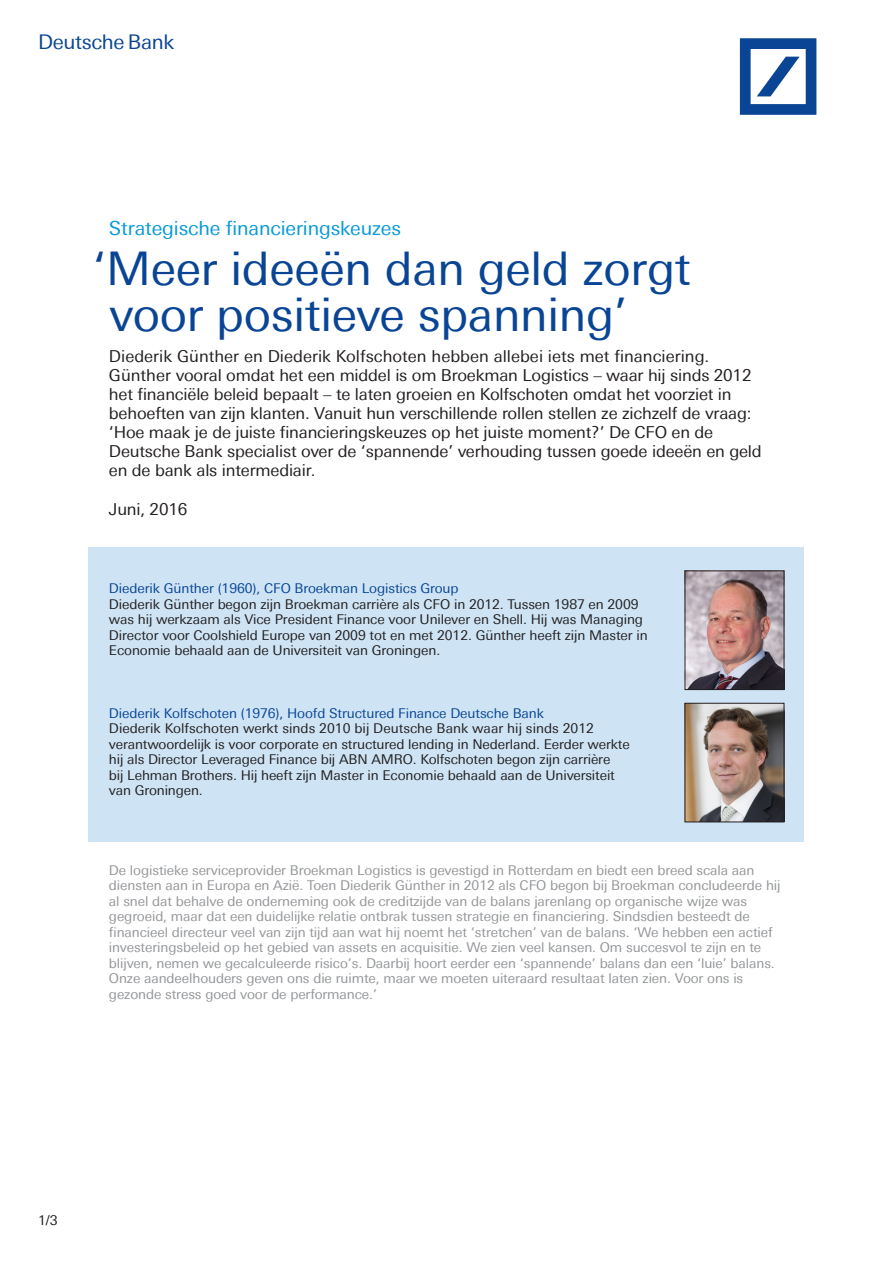
<style>
.page{position:relative;width:893px;height:1263px;background:#fff}
.page>*{position:absolute;margin:0;border:0;box-sizing:border-box;transform-origin:0 0}
.t1{font:46.5px/46.5px "Univers Deutsche Bank";letter-spacing:-.01em;color:#094594}
.t2{font:20.25px "Univers Deutsche Bank";letter-spacing:-.02em;color:#094594}
.t3{font:19.5px "Univers Deutsche Bank";letter-spacing:-.01em;color:#069ad9}
.t4{font:16.5px/19px "Univers Deutsche Bank";letter-spacing:-.01em;color:#231f20}
.t5{font:13.5px/15.5px "Univers Deutsche Bank";letter-spacing:-.01em;color:#939598}
.t6{font:13.5px/15.5px "Univers Deutsche Bank";letter-spacing:-.01em;color:#231f20}
.t7{font:13.5px "Univers Deutsche Bank";letter-spacing:-.01em;color:#094594}
</style>
<div class="page">
<svg style="left:740px;top:38px;width:76px;height:77px"></svg>
<div style="left:89px;top:547px;width:715px;height:295px;background:#cee4f5"></div>
<img style="left:687px;top:573px;width:95px;height:115px">
<div style="left:685px;top:571px;width:99px;height:119px;border:1px solid #231f20"></div>
<img style="left:687px;top:705px;width:95px;height:115px">
<div style="left:685px;top:703px;width:99px;height:119px;border:1px solid #231f20"></div>
<h2 class="t2" style="left:38px;top:30px;width:138px">Deutsche Bank</h2>
<h3 class="t3" style="left:109px;top:217px;width:294px">Strategische financieringskeuzes</h3>
<h1 class="t1" style="left:109px;top:245px;width:583px;text-indent:-17px">‘Meer ideeën dan geld zorgt voor positieve spanning’</h1>
<p class="t4" style="left:109px;top:347px;width:654px">Diederik Günther en Diederik Kolfschoten hebben allebei iets met financiering.<br>Günther vooral omdat het een middel is om Broekman Logistics – waar hij sinds 2012 het financiële beleid bepaalt – te laten groeien en Kolfschoten omdat het voorziet in behoeften van zijn klanten. Vanuit hun verschillende rollen stellen ze zichzelf de vraag: ‘Hoe maak je de juiste financieringskeuzes op het juiste moment?’ De CFO en de Deutsche Bank specialist over de ‘spannende’ verhouding tussen goede ideeën en geld en de bank als intermediair.</p>
<p class="t4" style="left:109px;top:499px;width:80px">Juni, 2016</p>
<p class="t7" style="left:109px;top:581px;width:351px">Diederik Günther (1960), CFO Broekman Logistics Group</p>
<p class="t6" style="left:109px;top:596px;width:540px">Diederik Günther begon zijn Broekman carrière als CFO in 2012. Tussen 1987 en 2009 was hij werkzaam als Vice President Finance voor Unilever en Shell. Hij was Managing Director voor Coolshield Europe van 2009 tot en met 2012. Günther heeft zijn Master in Economie behaald aan de Universiteit van Groningen.</p>
<p class="t7" style="left:109px;top:705px;width:437px">Diederik Kolfschoten (1976), Hoofd Structured Finance Deutsche Bank</p>
<p class="t6" style="left:109px;top:721px;width:522px">Diederik Kolfschoten werkt sinds 2010 bij Deutsche Bank waar hij sinds 2012 verantwoordelijk is voor corporate en structured lending in Nederland. Eerder werkte hij als Director Leveraged Finance bij ABN AMRO. Kolfschoten begon zijn carrière<br>bij Lehman Brothers. Hij heeft zijn Master in Economie behaald aan de Universiteit van Groningen.</p>
<p class="t5" style="left:109px;top:862px;width:673px">De logistieke serviceprovider Broekman Logistics is gevestigd in Rotterdam en biedt een breed scala aan diensten aan in Europa en Azië. Toen Diederik Günther in 2012 als CFO begon bij Broekman concludeerde hij al snel dat behalve de onderneming ook de creditzijde van de balans jarenlang op organische wijze was gegroeid, maar dat een duidelijke relatie ontbrak tussen strategie en financiering. Sindsdien besteedt de financieel directeur veel van zijn tijd aan wat hij noemt het ‘stretchen’ van de balans. ‘We hebben een actief investeringsbeleid op het gebied van assets en acquisitie. We zien veel kansen. Om succesvol te zijn en te blijven, nemen we gecalculeerde risico’s. Daarbij hoort eerder een ‘spannende’ balans dan een ‘luie’ balans.<br>Onze aandeelhouders geven ons die ruimte, maar we moeten uiteraard resultaat laten zien. Voor ons is gezonde stress goed voor de performance.’</p>
<p class="t6" style="left:38px;top:1212px;width:21px">1/3</p>
</div>
